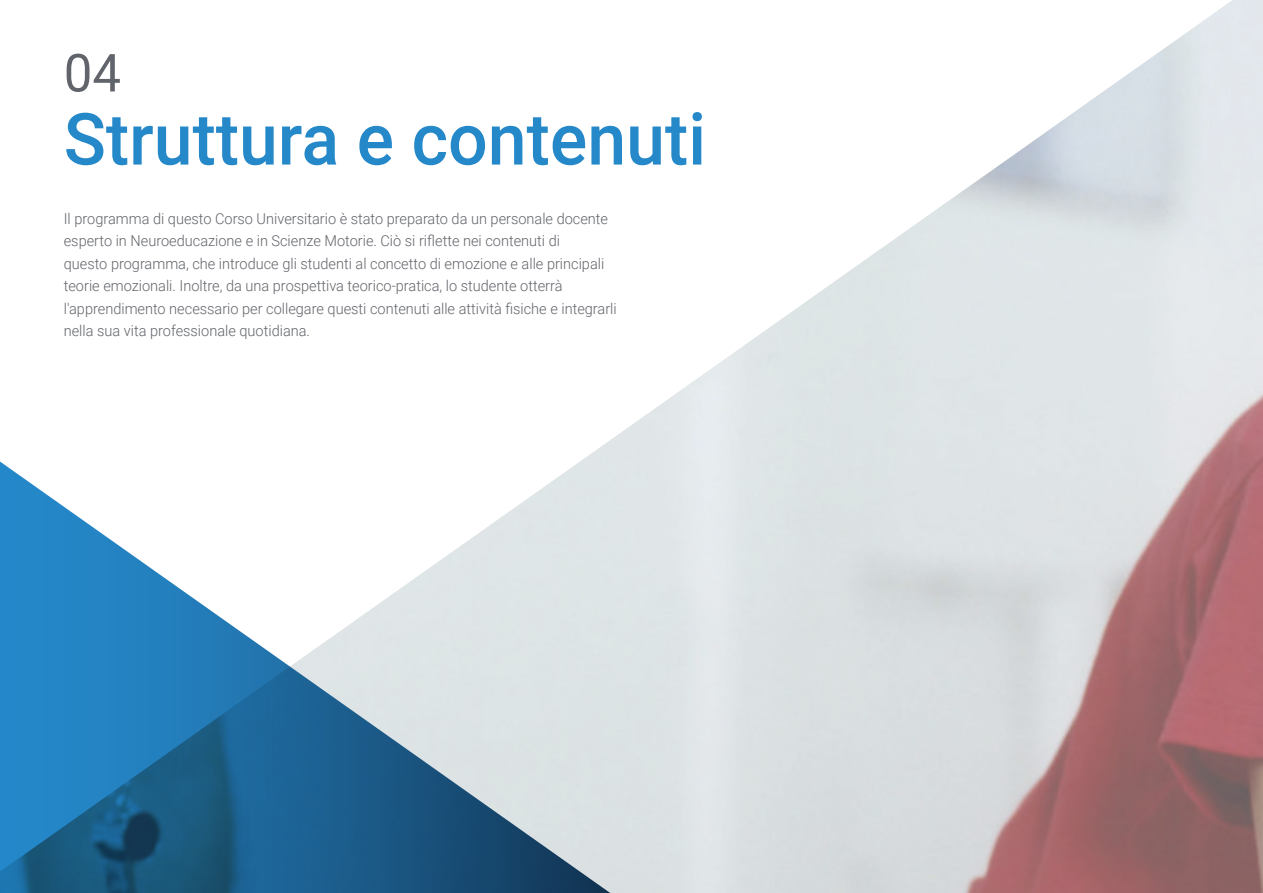
<style>
.page{position:relative;width:1263px;height:893px;background:#fff}
.page>*{position:absolute;margin:0;border:0;box-sizing:border-box;transform-origin:0 0}
.t1{font:500 72px "Roboto";color:#2488c9}
.t2{font:52.5px "Roboto";color:#61646a}
.t3{font:300 15px/22.5px "Roboto";color:#61646a}
</style>
<div class="page">
<img style="left:602px;top:0;width:661px;height:893px">
<svg style="left:0;top:446px;width:640px;height:447px"></svg>
<h2 class="t2" style="left:64px;top:36px;width:59px">04</h2>
<h1 class="t1" style="left:64px;top:89px;width:644px">Struttura e contenuti</h1>
<p class="t3" style="left:64px;top:207px;width:554px">Il programma di questo Corso Universitario è stato preparato da un personale docente esperto in Neuroeducazione e in Scienze Motorie. Ciò si riflette nei contenuti di<br>questo programma, che introduce gli studenti al concetto di emozione e alle principali teorie emozionali. Inoltre, da una prospettiva teorico-pratica, lo studente otterrà l'apprendimento necessario per collegare questi contenuti alle attività fisiche e integrarli nella sua vita professionale quotidiana.</p>
</div>
